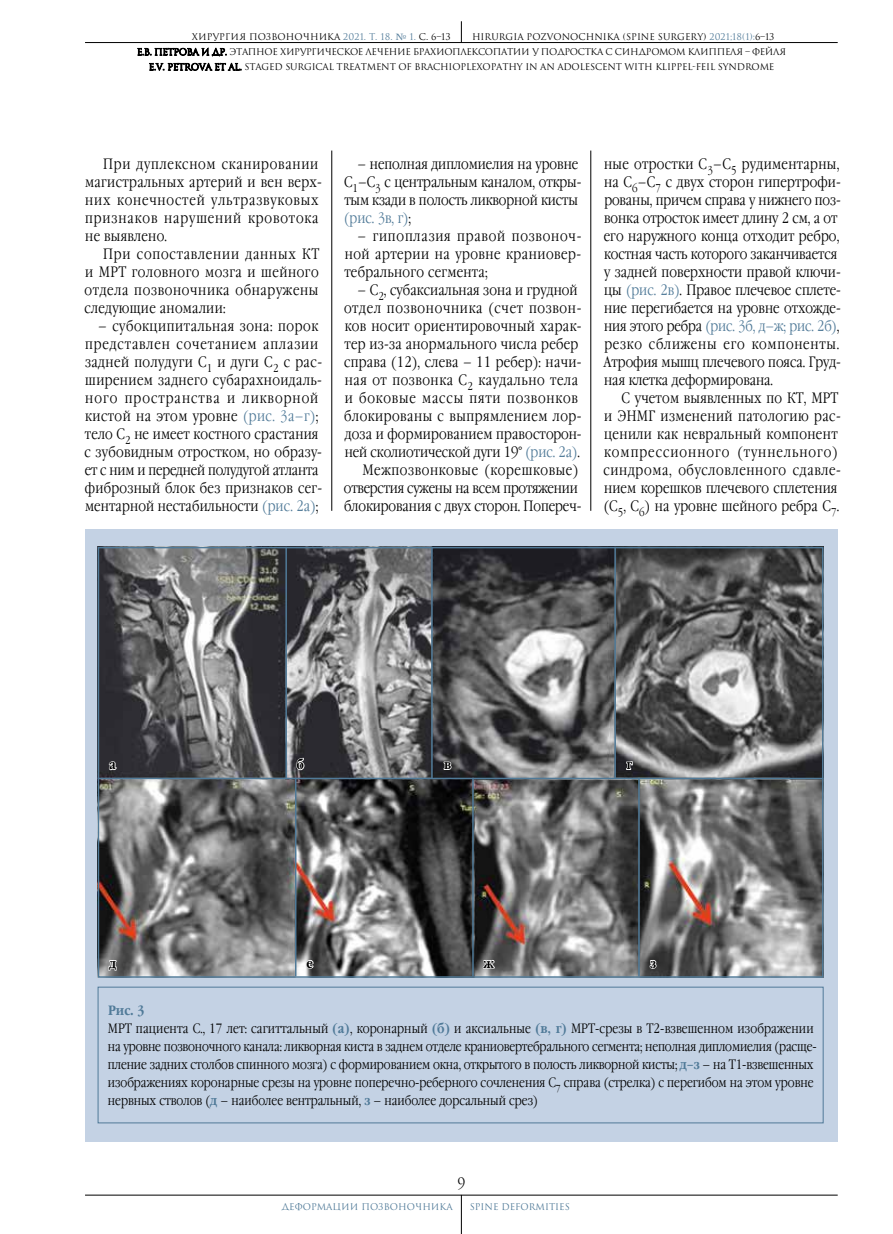
<style>
.page{position:relative;width:893px;height:1234px;background:#fff}
.page>*{position:absolute;margin:0;border:0;box-sizing:border-box;transform-origin:0 0}
.t1{font:300 15px/18px "Garamond Narrow C";letter-spacing:.02em;color:#000;text-align:justify}
.t2{font:300 15px/18px "Garamond Narrow C";color:#000}
.t3{font:300 15px/18px "Garamond Narrow C";letter-spacing:.05em;color:#000}
.t4{font:300 13.5px/18px "Garamond Narrow C";color:#000}
.t5{font:700 13.5px "Garamond Narrow C";color:#000}
.t6{font:9px "Romul";letter-spacing:-.02em;color:#000}
.t7{font:9px "Romul";letter-spacing:-.04em;color:#000}
.t8{font:9px "Romul";color:#000}
.t9{font:9px "Romul";color:#507a98}
.s1{color:#507a98}
.s2{font-family:"New Journal C";color:#507a98}
.s3{font-weight:700;color:#507a98}
</style>
<div class="page">
<hr style="left:85px;top:1194px;width:753px;height:1px;background:#000">
<hr style="left:85px;top:42px;width:753px;height:1px;background:#000">
<svg style="left:461px;top:21px;width:1px;height:21px"></svg>
<hr style="left:461px;top:1194px;width:1px;height:39px;background:#000">
<svg style="left:137px;top:48px;width:90px;height:8px"></svg>
<svg style="left:149px;top:62px;width:92px;height:9px"></svg>
<hr style="left:331px;top:150px;width:1px;height:360px;background:#000">
<hr style="left:590px;top:150px;width:1px;height:360px;background:#000">
<div style="left:85px;top:528px;width:753px;height:612px;background:#c4d2e4"></div>
<div style="left:98px;top:986px;width:725px;height:136px;border:1px solid #507a98"></div>
<img style="left:101px;top:549px;width:719px;height:425px">
<div style="left:98px;top:546px;width:725px;height:431px;border:2px solid #507a98"></div>
<svg style="left:108px;top:756px;width:10px;height:14px"></svg>
<svg style="left:107px;top:886px;width:11px;height:102px"></svg>
<svg style="left:295px;top:732px;width:10px;height:38px"></svg>
<svg style="left:305px;top:958px;width:10px;height:11px"></svg>
<svg style="left:482px;top:958px;width:14px;height:11px"></svg>
<svg style="left:649px;top:954px;width:8px;height:19px"></svg>
<svg style="left:443px;top:760px;width:9px;height:10px"></svg>
<svg style="left:625px;top:760px;width:9px;height:10px"></svg>
<hr style="left:98px;top:777px;width:725px;height:2px;background:#507a98">
<hr style="left:285px;top:546px;width:2px;height:232px;background:#507a98">
<hr style="left:295px;top:777px;width:1px;height:199px;background:#507a98">
<hr style="left:472px;top:777px;width:2px;height:199px;background:#507a98">
<hr style="left:638px;top:777px;width:2px;height:199px;background:#507a98">
<hr style="left:431px;top:546px;width:2px;height:232px;background:#507a98">
<hr style="left:614px;top:546px;width:2px;height:232px;background:#507a98">
<p class="t8" style="left:192px;top:31px;width:260px">ХИРУРГИЯ ПОЗВОНОЧНИКА <span class="s1">2021. Т. 18.</span> <span class="s2">№</span> <span class="s1">1.</span> С. 6–13</p>
<p class="t8" style="left:472px;top:31px;width:304px">HIRURGIA POZVONOCHNIKA (SPINE SURGERY) <span class="s1">2021;18(1):</span>6–13</p>
<p class="t7" style="left:137px;top:47px;width:651px">Е.В. ПЕТРОВА И ДР. ЭТАПНОЕ ХИРУРГИЧЕСКОЕ ЛЕЧЕНИЕ БРАХИОПЛЕКСОПАТИИ У ПОДРОСТКА С СИНДРОМОМ КЛИППЕЛЯ – ФЕЙЛЯ</p>
<p class="t6" style="left:149px;top:62px;width:627px">E.V. PETROVA ET AL. STAGED SURGICAL TREATMENT OF BRACHIOPLEXOPATHY IN AN ADOLESCENT WITH KLIPPEL-FEIL SYNDROME</p>
<p class="t3" style="left:85px;top:155px;width:238px;text-indent:18px">При дуплексном сканировании магистральных артерий и вен верх&shy;них конечностей ультразвуковых признаков нарушений кровотока не выявлено.</p>
<p class="t1" style="left:85px;top:245px;width:236px;text-indent:19px">При сопоставлении данных КТ и МРТ головного мозга и шейного отдела позвоночника обнаружены следующие аномалии:</p>
<p class="t1" style="left:85px;top:317px;width:239px;text-align:left;text-indent:14px">– субокципитальная зона: порок представлен сочетанием аплазии задней полудуги С<sub>1</sub> и дуги С<sub>2</sub> с рас&shy;ширением заднего субарахноидаль&shy;ного пространства и ликворной кистой на этом уровне <span class="s1">(рис. 3а–г)</span>; тело С<sub>2</sub> не имеет костного срастания с зубовидным отростком, но образу&shy;ет с ним и передней полудугой атланта фиброзный блок без признаков сег&shy;ментарной нестабильности <span class="s1">(рис. 2а)</span>;</p>
<p class="t2" style="left:344px;top:155px;width:239px;text-indent:14px">– неполная дипломиелия на уровне<br>С<sub>1</sub>–С<sub>3</sub> с центральным каналом, откры&shy;тым кзади в полость ликворной кисты <span class="s1">(рис. 3в, г)</span>;</p>
<p class="t1" style="left:344px;top:227px;width:239px;text-indent:13px">– гипоплазия правой позвоноч&shy;ной артерии на уровне краниовер&shy;тебрального сегмента;</p>
<p class="t1" style="left:344px;top:281px;width:239px;text-align:right">– С<sub>2</sub>, субаксиальная зона и грудной отдел позвоночника (счет позвон&shy;ков носит ориентировочный харак&shy;тер из-за анормального числа ребер справа (12), слева – 11 ребер): начи&shy;ная от позвонка С<sub>2</sub> каудально тела и боковые массы пяти позвонков блокированы с выпрямлением лор&shy;доза и формированием правосторон&shy;ней сколиотической дуги 19° <span class="s1">(рис. 2а)</span>.<br>Межпозвонковые (корешковые) отверстия сужены на всем протяжении блокирования с двух сторон. Попереч-</p>
<p class="t2" style="left:604px;top:155px;width:239px">ные отростки С<sub>3</sub>–C<sub>5</sub> рудиментарны, на С<sub>6</sub>–С<sub>7</sub> с двух сторон гипертрофи&shy;рованы, причем справа у нижнего поз&shy;вонка отросток имеет длину 2 см, а от его наружного конца отходит ребро, костная часть которого заканчивается у задней поверхности правой ключи&shy;цы <span class="s1">(рис. 2в)</span>. Правое плечевое сплете&shy;ние перегибается на уровне отхожде&shy;ния этого ребра <span class="s1">(рис. 3б, д–ж; рис. 2б)</span>, резко сближены его компоненты.<br>Атрофия мышц плечевого пояса. Груд&shy;ная клетка деформирована.</p>
<p class="t1" style="left:603px;top:389px;width:239px;text-align:left;text-indent:18px">С учетом выявленных по КТ, МРТ и ЭНМГ изменений патологию рас&shy;ценили как невральный компонент компрессионного (туннельного) синдрома, обусловленного сдавле&shy;нием корешков плечевого сплетения (С<sub>5</sub>, С<sub>6</sub>) на уровне шейного ребра С<sub>7</sub>.</p>
<p class="t5" style="left:109px;top:756px;width:8px">а</p>
<p class="t5" style="left:297px;top:756px;width:9px">б</p>
<p class="t5" style="left:444px;top:756px;width:9px">в</p>
<p class="t5" style="left:626px;top:756px;width:7px">г</p>
<p class="t5" style="left:109px;top:955px;width:9px">д</p>
<p class="t5" style="left:307px;top:955px;width:8px">е</p>
<p class="t5" style="left:483px;top:955px;width:12px">ж</p>
<p class="t5" style="left:650px;top:955px;width:8px">з</p>
<p class="t4" style="left:108px;top:1001px;width:710px"><span class="s3">Рис. 3<br></span>МРТ пациента С., 17 лет: сагиттальный <span class="s3">(а)</span>, коронарный <span class="s3">(б)</span> и аксиальные <span class="s3">(в, г)</span> МРТ-срезы в Т2-взвешенном изображении на уровне позвоночного канала: ликворная киста в заднем отделе краниовертебрального сегмента; неполная дипломиелия (расще&shy;пление задних столбов спинного мозга) с формированием окна, открытого в полость ликворной кисты; <span class="s3">д–з</span> – на Т1-взвешенных изображениях коронарные срезы на уровне поперечно-реберного сочленения С<sub>7</sub> справа (стрелка) с перегибом на этом уровне нервных стволов (<span class="s3">д</span> – наиболее вентральный, <span class="s3">з</span> – наиболее дорсальный срез)</p>
<p class="t1" style="left:458px;top:1173px;width:9px">9</p>
<p class="t9" style="left:281px;top:1200px;width:173px">ДЕФОРМАЦИИ ПОЗВОНОЧНИКА</p>
<p class="t9" style="left:470px;top:1200px;width:102px">SPINE DEFORMITIES</p>
</div>
